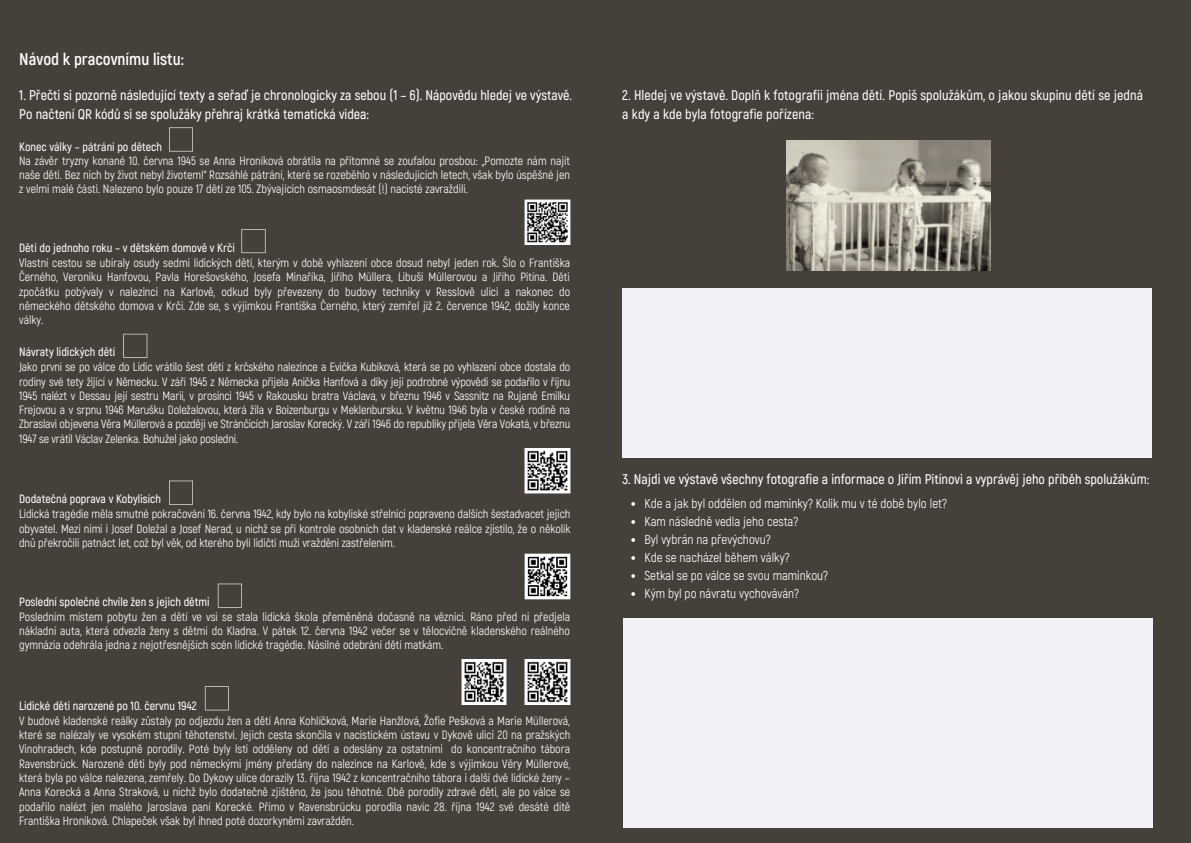
<style>
.page{position:relative;width:1191px;height:843px;background:#fff}
.page>*{position:absolute;margin:0;border:0;box-sizing:border-box;transform-origin:0 0}
.t1{font:700 17px "Akrobat";color:#fff}
.t2{font:600 14px/19.5px "Akrobat";color:#fff}
.t3{font:13px/18px "Akrobat";color:#fff}
.t4{font:12px/14.2px "Akrobat";color:#fff;text-align:justify}
.t5{font:600 12px "Akrobat";color:#fff}
</style>
<div class="page">
<div style="left:0;top:0;width:1190px;height:842px;background:#454039"></div>
<svg style="left:169px;top:127px;width:24px;height:24px"></svg>
<svg style="left:241px;top:229px;width:24px;height:24px"></svg>
<svg style="left:123px;top:334px;width:24px;height:24px"></svg>
<svg style="left:169px;top:480px;width:24px;height:24px"></svg>
<svg style="left:218px;top:583px;width:24px;height:24px"></svg>
<svg style="left:205px;top:686px;width:24px;height:24px"></svg>
<div style="left:622px;top:288px;width:529px;height:170px;background:#f1f1f6"></div>
<div style="left:623px;top:618px;width:529px;height:209px;background:#f1f1f6"></div>
<img style="left:786px;top:140px;width:204px;height:131px">
<img style="left:786px;top:140px;width:20px;height:13px">
<img style="left:786px;top:149px;width:15px;height:8px">
<img style="left:524px;top:199px;width:46px;height:46px">
<img style="left:524px;top:448px;width:46px;height:45px">
<img style="left:524px;top:554px;width:46px;height:45px">
<img style="left:461px;top:659px;width:45px;height:45px">
<img style="left:524px;top:659px;width:46px;height:45px">
<svg style="left:631px;top:502px;width:4px;height:3px"></svg>
<svg style="left:631px;top:520px;width:4px;height:3px"></svg>
<svg style="left:631px;top:538px;width:4px;height:3px"></svg>
<svg style="left:631px;top:556px;width:4px;height:3px"></svg>
<svg style="left:631px;top:574px;width:4px;height:3px"></svg>
<svg style="left:631px;top:592px;width:4px;height:3px"></svg>
<h1 class="t1" style="left:19px;top:49px;width:166px">Návod k pracovnímu listu:</h1>
<p class="t2" style="left:19px;top:85px;width:554px">1. Přečti si pozorně následující texty a seřaď je chronologicky za sebou (1 – 6). Nápovědu hledej ve výstavě.<br>Po načtení QR kódů si se spolužáky přehraj krátká tematická videa:</p>
<p class="t2" style="left:622px;top:85px;width:522px">2. Hledej ve výstavě. Doplň k fotografii jména dětí. Popiš spolužákům, o jakou skupinu dětí se jedná a kdy a kde byla fotografie pořízena:</p>
<p class="t5" style="left:19px;top:139px;width:144px">Konec války – pátrání po dětech</p>
<p class="t4" style="left:19px;top:154px;width:552px">Na závěr tryzny konané 10. června 1945 se Anna Hroníková obrátila na přítomné se zoufalou prosbou: „Pomozte nám najít naše děti. Bez nich by život nebyl životem!“ Rozsáhlé pátrání, které se rozeběhlo v následujících letech, však bylo úspěšné jen z velmi malé části. Nalezeno bylo pouze 17 dětí ze 105. Zbývajících osmaosmdesát (!) nacisté zavraždili.</p>
<p class="t5" style="left:19px;top:241px;width:217px">Děti do jednoho roku – v dětském domově v Krči</p>
<p class="t4" style="left:19px;top:256px;width:552px">Vlastní cestou se ubíraly osudy sedmi lidických dětí, kterým v době vyhlazení obce dosud nebyl jeden rok. Šlo o Františka Černého, Veroniku Hanfovou, Pavla Horešovského, Josefa Minaříka, Jiřího Müllera, Libuši Müllerovou a Jiřího Pitína. Děti zpočátku pobývaly v nalezinci na Karlově, odkud byly převezeny do budovy techniky v Resslově ulici a nakonec do německého dětského domova v Krči. Zde se, s výjimkou Františka Černého, který zemřel již 2. července 1942, dožily konce války.</p>
<p class="t5" style="left:19px;top:345px;width:98px">Návraty lidických dětí</p>
<p class="t4" style="left:19px;top:360px;width:552px">Jako první se po válce do Lidic vrátilo šest dětí z krčského nalezince a Evička Kubíková, která se po vyhlazení obce dostala do rodiny své tety žijící v Německu. V září 1945 z Německa přijela Anička Hanfová a díky její podrobné výpovědi se podařilo v říjnu 1945 nalézt v Dessau její sestru Marii, v prosinci 1945 v Rakousku bratra Václava, v březnu 1946 v Sassnitz na Rujaně Emilku Frejovou a v srpnu 1946 Marušku Doležalovou, která žila v Boizenburgu v Meklenbursku. V květnu 1946 byla v české rodině na Zbraslavi objevena Věra Müllerová a později ve Stránčicích Jaroslav Korecký. V září 1946 do republiky přijela Věra Vokatá, v březnu 1947 se vrátil Václav Zelenka. Bohužel jako poslední.</p>
<p class="t5" style="left:19px;top:492px;width:143px">Dodatečná poprava v Kobylisích</p>
<p class="t4" style="left:19px;top:507px;width:553px">Lidická tragédie měla smutné pokračování 16. června 1942, kdy bylo na kobyliské střelnici popraveno dalších šestadvacet jejich obyvatel. Mezi nimi i Josef Doležal a Josef Nerad, u nichž se při kontrole osobních dat v kladenské reálce zjistilo, že o několik dnů překročili patnáct let, což byl věk, od kterého byli lidičtí muži vražděni zastřelením.</p>
<p class="t5" style="left:19px;top:594px;width:192px">Poslední společné chvíle žen s jejich dětmi</p>
<p class="t4" style="left:19px;top:609px;width:552px">Posledním místem pobytu žen a dětí ve vsi se stala lidická škola přeměněná dočasně na věznici. Ráno před ni předjela nákladní auta, která odvezla ženy s dětmi do Kladna. V pátek 12. června 1942 večer se v tělocvičně kladenského reálného gymnázia odehrála jedna z nejotřesnějších scén lidické tragédie. Násilné odebrání dětí matkám.</p>
<p class="t5" style="left:19px;top:698px;width:179px">Lidické děti narozené po 10. červnu 1942</p>
<p class="t4" style="left:19px;top:713px;width:552px">V budově kladenské reálky zůstaly po odjezdu žen a dětí Anna Kohlíčková, Marie Hanžlová, Žofie Pešková a Marie Müllerová, které se nalézaly ve vysokém stupni těhotenství. Jejich cesta skončila v nacistickém ústavu v Dykově ulici 20 na pražských Vinohradech, kde postupně porodily. Poté byly lstí odděleny od dětí a odeslány za ostatními do koncentračního tábora Ravensbrück. Narozené děti byly pod německými jmény předány do nalezince na Karlově, kde s výjimkou Věry Müllerové, která byla po válce nalezena, zemřely. Do Dykovy ulice dorazily 13. října 1942 z koncentračního tábora i další dvě lidické ženy – Anna Korecká a Anna Straková, u nichž bylo dodatečně zjištěno, že jsou těhotné. Obě porodily zdravé děti, ale po válce se podařilo nalézt jen malého Jaroslava paní Korecké. Přímo v Ravensbrücku porodila navíc 28. října 1942 své desáté dítě Františka Hroníková. Chlapeček však byl ihned poté dozorkyněmi zavražděn.</p>
<p class="t2" style="left:622px;top:470px;width:528px">3. Najdi ve výstavě všechny fotografie a informace o Jiřím Pitínovi a vyprávěj jeho příběh spolužákům:</p>
<p class="t3" style="left:644px;top:495px;width:304px">Kde a jak byl oddělen od maminky? Kolik mu v té době bylo let?<br>Kam následně vedla jeho cesta?<br>Byl vybrán na převýchovu?<br>Kde se nacházel během války?<br>Setkal se po válce se svou maminkou?<br>Kým byl po návratu vychováván?</p>
</div>
